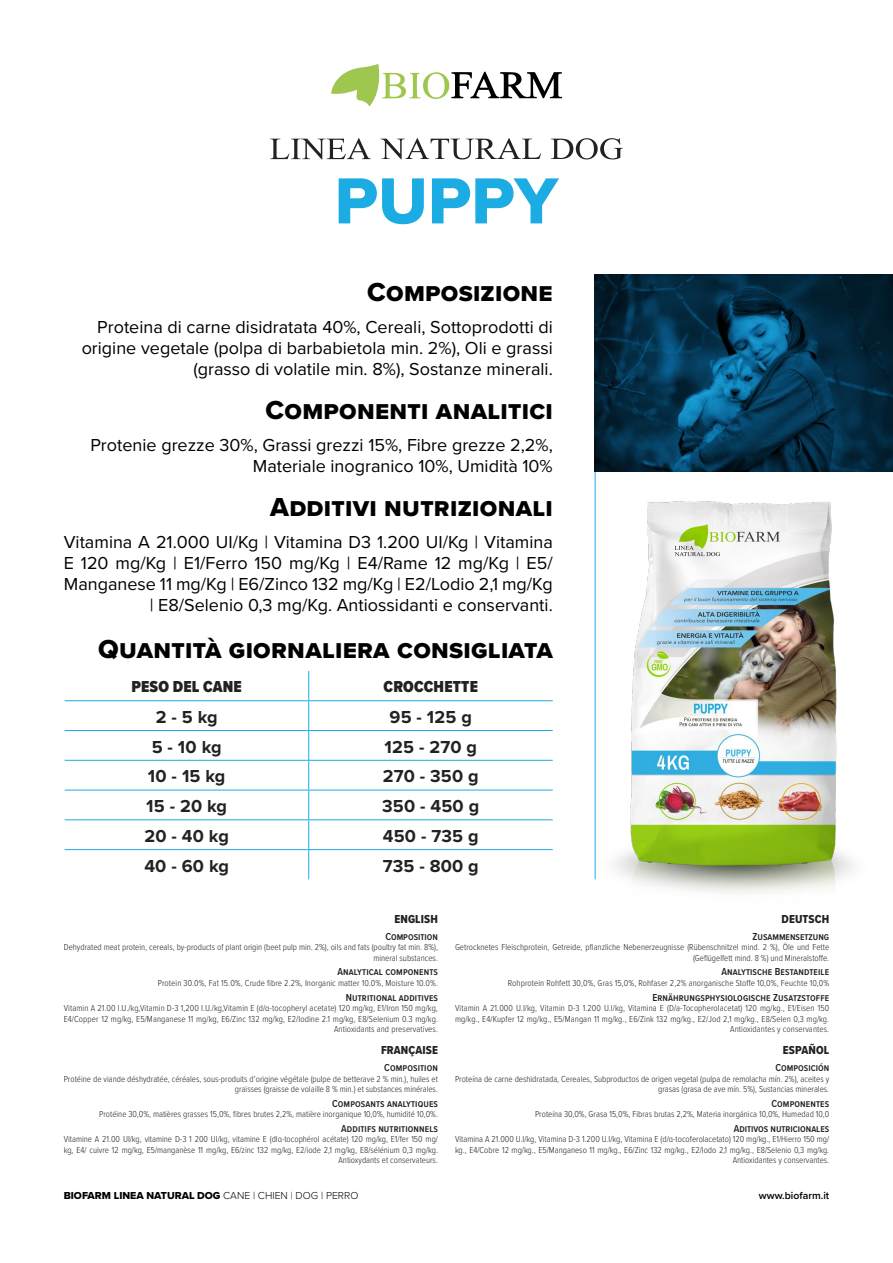
<style>
.page{position:relative;width:893px;height:1263px;background:#fff}
.page>*{position:absolute;margin:0;border:0;box-sizing:border-box;transform-origin:0 0}
.t1{font:67.5px "Proxima Nova Extrabld";color:#1cace4}
.t2{font:27px "Proxima Nova Extrabld";letter-spacing:.01em;color:#000}
.t3{font:18px/21px "Proxima Nova";color:#000;text-align:right}
.t4{font:700 18px "Proxima Nova";letter-spacing:.01em;color:#212221}
.t5{font:900 16.5px "Proxima Nova Cond";letter-spacing:.01em;color:#212221}
.t6{font:12px "Proxima Nova Cond Extrabld";letter-spacing:.01em;color:#212221}
.t7{font:600 10.5px "Proxima Nova Cond";letter-spacing:.01em;color:#212221}
.t8{font:10.5px "Proxima Nova Extrabld";color:#000}
.t9{font:600 10.5px "Proxima Nova";color:#000}
.t10{font:300 9px/10.5px "Proxima Nova Cond";color:#212221;text-align:right}
.s1{font-family:"Proxima Nova";font-weight:300}
</style>
<div class="page">
<img style="left:594px;top:479px;width:260px;height:414px">
<svg style="left:270px;top:138px;width:101px;height:21px"></svg>
<svg style="left:380px;top:138px;width:161px;height:21px"></svg>
<svg style="left:551px;top:138px;width:72px;height:21px"></svg>
<hr style="left:65px;top:700px;width:244px;height:1px;background:#1cace4">
<hr style="left:309px;top:700px;width:244px;height:1px;background:#1cace4">
<hr style="left:65px;top:730px;width:244px;height:1px;background:#1cace4">
<hr style="left:309px;top:730px;width:244px;height:1px;background:#1cace4">
<hr style="left:65px;top:760px;width:244px;height:1px;background:#1cace4">
<hr style="left:309px;top:760px;width:244px;height:1px;background:#1cace4">
<hr style="left:65px;top:790px;width:244px;height:1px;background:#1cace4">
<hr style="left:309px;top:790px;width:244px;height:1px;background:#1cace4">
<hr style="left:65px;top:819px;width:244px;height:1px;background:#1cace4">
<hr style="left:309px;top:819px;width:244px;height:1px;background:#1cace4">
<hr style="left:65px;top:849px;width:244px;height:1px;background:#1cace4">
<hr style="left:309px;top:849px;width:244px;height:1px;background:#1cace4">
<svg style="left:308px;top:671px;width:1px;height:208px"></svg>
<hr style="left:595px;top:274px;width:1px;height:605px;background:#1cace4">
<svg style="left:595px;top:274px;width:298px;height:198px;background:#04334d"></svg>
<svg style="left:331px;top:64px;width:231px;height:42px"></svg>
<h1 class="t1" style="left:335px;top:151px;width:225px">PUPPY</h1>
<h2 class="t2" style="left:367px;top:272px;width:187px">Composizione</h2>
<h3 class="t3" style="left:82px;top:316px;width:473px">Proteina di carne disidratata 40%, Cereali, Sottoprodotti di origine vegetale (polpa di barbabietola min. 2%), Oli e grassi (grasso di volatile min. 8%), Sostanze minerali.</h3>
<h2 class="t2" style="left:266px;top:390px;width:289px">Componenti analitici</h2>
<h3 class="t3" style="left:90px;top:434px;width:464px">Protenie grezze 30%, Grassi grezzi 15%, Fibre grezze 2,2%,<br>Materiale inogranico 10%, Umidità 10%</h3>
<h2 class="t2" style="left:270px;top:487px;width:284px">Additivi nutrizionali</h2>
<h3 class="t3" style="left:64px;top:531px;width:491px">Vitamina A 21.000 UI/Kg | Vitamina D3 1.200 UI/Kg | Vitamina E 120 mg/Kg | E1/Ferro 150 mg/Kg | E4/Rame 12 mg/Kg | E5/ Manganese 11 mg/Kg | E6/Zinco 132 mg/Kg | E2/Lodio 2,1 mg/Kg | E8/Selenio 0,3 mg/Kg. Antiossidanti e conservanti.</h3>
<h2 class="t2" style="left:98px;top:629px;width:456px">Quantità giornaliera consigliata</h2>
<h3 class="t5" style="left:131px;top:675px;width:112px">PESO DEL CANE</h3>
<h3 class="t5" style="left:384px;top:675px;width:96px">CROCCHETTE</h3>
<h3 class="t4" style="left:156px;top:703px;width:64px">2 - 5 kg</h3>
<h3 class="t4" style="left:390px;top:703px;width:84px">95 - 125 g</h3>
<h3 class="t4" style="left:152px;top:733px;width:71px">5 - 10 kg</h3>
<h3 class="t4" style="left:385px;top:733px;width:94px">125 - 270 g</h3>
<h3 class="t4" style="left:148px;top:763px;width:79px">10 - 15 kg</h3>
<h3 class="t4" style="left:383px;top:763px;width:97px">270 - 350 g</h3>
<h3 class="t4" style="left:146px;top:793px;width:82px">15 - 20 kg</h3>
<h3 class="t4" style="left:382px;top:793px;width:99px">350 - 450 g</h3>
<h3 class="t4" style="left:144px;top:822px;width:86px">20 - 40 kg</h3>
<h3 class="t4" style="left:383px;top:822px;width:97px">450 - 735 g</h3>
<h3 class="t4" style="left:144px;top:852px;width:86px">40 - 60 kg</h3>
<h3 class="t4" style="left:383px;top:852px;width:98px">735 - 800 g</h3>
<h3 class="t6" style="left:394px;top:910px;width:45px">ENGLISH</h3>
<h3 class="t6" style="left:781px;top:910px;width:49px">DEUTSCH</h3>
<p class="t7" style="left:385px;top:928px;width:54px">Composition</p>
<p class="t10" style="left:64px;top:941px;width:376px">Dehydrated meat protein, cereals, by-products of plant origin (beet pulp min. 2%), oils and fats (poultry fat min. 8%), mineral substances.</p>
<p class="t7" style="left:753px;top:928px;width:78px">Zusammensetzung</p>
<p class="t10" style="left:455px;top:941px;width:376px">Getrocknetes Fleischprotein, Getreide, pflanzliche Nebenerzeugnisse (Rübenschnitzel mind. 2 %), Öle und Fette (Geflügelfett mind. 8 %) und Mineralstoffe.</p>
<p class="t7" style="left:338px;top:964px;width:102px">Analytical components</p>
<p class="t10" style="left:158px;top:977px;width:282px">Protein 30.0%, Fat 15.0%, Crude fibre 2.2%, Inorganic matter 10.0%, Moisture 10.0%.</p>
<p class="t7" style="left:721px;top:964px;width:109px">Analytische Bestandteile</p>
<p class="t10" style="left:508px;top:977px;width:323px">Rohprotein Rohfett 30,0%, Gras 15,0%, Rohfaser 2,2% anorganische Stoffe 10,0%, Feuchte 10,0%</p>
<p class="t7" style="left:346px;top:989px;width:94px">Nutritional additives</p>
<p class="t10" style="left:64px;top:1002px;width:376px">Vitamin A 21.00 I.U./kg,Vitamin D-3 1,200 I.U./kg,Vitamin E (d/α-tocopheryl acetate) 120 mg/kg, E1/Iron 150 mg/kg,<br>E4/Copper 12 mg/kg, E5/Manganese 11 mg/kg, E6/Zinc 132 mg/kg, E2/Iodine 2.1 mg/kg, E8/Selenium 0.3 mg/kg.<br>Antioxidants and preservatives.</p>
<p class="t7" style="left:652px;top:989px;width:178px">Ernährungsphysiologische Zusatzstoffe</p>
<p class="t10" style="left:455px;top:1002px;width:376px">Vitamin A 21.000 U.I/kg, Vitamin D-3 1.200 U.I/kg, Vitamina E (D/a-Tocopherolacetat) 120 mg/kg., E1/Eisen 150 mg/kg., E4/Kupfer 12 mg/kg., E5/Mangan 11 mg/kg., E6/Zink 132 mg/kg., E2/Jod 2,1 mg/kg., E8/Selen 0,3 mg/kg.<br>Antioxidantes y conservantes.</p>
<h3 class="t6" style="left:381px;top:1041px;width:58px">FRANÇAISE</h3>
<h3 class="t6" style="left:783px;top:1041px;width:48px">ESPAÑOL</h3>
<p class="t7" style="left:384px;top:1060px;width:55px">Composition</p>
<p class="t10" style="left:64px;top:1073px;width:376px">Protéine de viande déshydratée, céréales, sous-produits d’origine végétale (pulpe de betterave 2 % min.), huiles et graisses (graisse de volaille 8 % min.) et substances minérales.</p>
<p class="t7" style="left:776px;top:1060px;width:55px">Composición</p>
<p class="t10" style="left:455px;top:1073px;width:376px">Proteína de carne deshidratada, Cereales, Subproductos de origen vegetal (pulpa de remolacha mín. 2%), aceites y grasas (grasa de ave mín. 5%), Sustancias minerales.</p>
<p class="t7" style="left:332px;top:1095px;width:107px">Composants analytiques</p>
<p class="t10" style="left:99px;top:1108px;width:340px">Protéine 30,0%, matières grasses 15,0%, fibres brutes 2,2%, matière inorganique 10,0%, humidité 10,0%.</p>
<p class="t7" style="left:771px;top:1095px;width:59px">Componentes</p>
<p class="t10" style="left:535px;top:1108px;width:296px">Proteína 30,0%, Grasa 15,0%, Fibras brutas 2,2%, Materia inorgánica 10,0%, Humedad 10,0</p>
<p class="t7" style="left:341px;top:1121px;width:98px">Additifs nutritionnels</p>
<p class="t10" style="left:64px;top:1134px;width:376px">Vitamine A 21.00 UI/kg, vitamine D-3 1 200 UI/kg, vitamine E (dlα-tocophérol acétate) 120 mg/kg, E1/fer 150 mg/ kg, E4/ cuivre 12 mg/kg, E5/manganèse 11 mg/kg, E6/zinc 132 mg/kg, E2/iode 2,1 mg/kg, E8/sélénium 0,3 mg/kg.<br>Antioxydants et conservateurs.</p>
<p class="t7" style="left:734px;top:1121px;width:97px">Aditivos nutricionales</p>
<p class="t10" style="left:455px;top:1134px;width:376px">Vitamina A 21.000 U.I/kg, Vitamina D-3 1.200 U.I/kg, Vitamina E (d/α-tocoferolacetato) 120 mg/kg., E1/Hierro 150 mg/ kg., E4/Cobre 12 mg/kg., E5/Manganeso 11 mg/kg., E6/Zinc 132 mg/kg., E2/Iodo 2,1 mg/kg., E8/Selenio 0,3 mg/kg.<br>Antioxidantes y conservantes.</p>
<p class="t8" style="left:64px;top:1188px;width:296px">BIOFARM LINEA NATURAL DOG <span class="s1">CANE | CHIEN | DOG | PERRO</span></p>
<p class="t9" style="left:759px;top:1188px;width:72px">www.biofarm.it</p>
</div>
